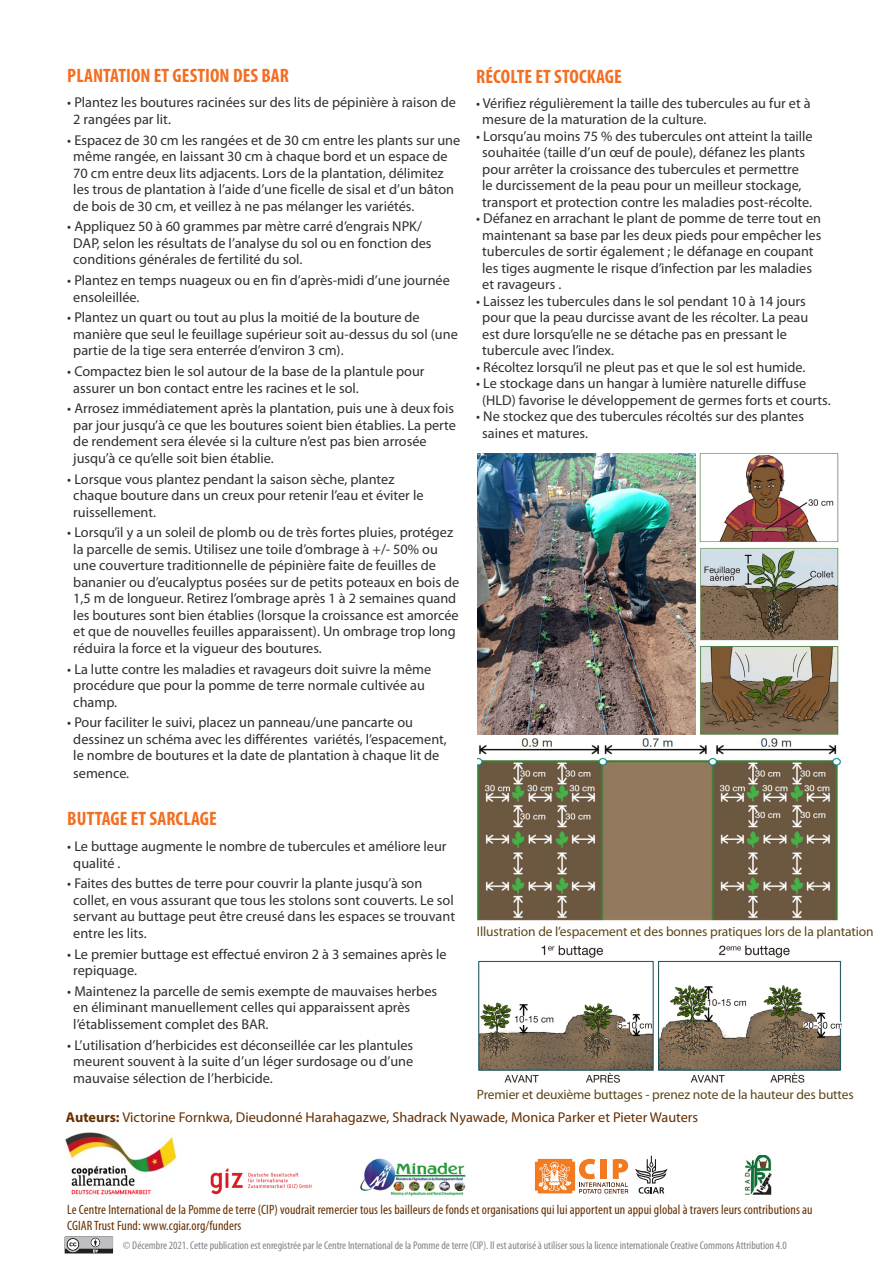
<style>
.page{position:relative;width:893px;height:1263px;background:#fff}
.page>*{position:absolute;margin:0;border:0;box-sizing:border-box;transform-origin:0 0}
.t1{font:700 condensed 19.5px "Myriad Pro";letter-spacing:.005em;color:#f36e21}
.t2{font:14.25px/16.5px "Myriad Pro";color:#312f30}
.t3{font:14.25px "Myriad Pro";color:#662f00}
.t4{font:condensed 13.5px/16.2px "Myriad Pro";letter-spacing:.005em;color:#662f00}
.t5{font:13.5px "Myriad Pro";letter-spacing:-.01em;color:#5d471a}
.t6{font:condensed 11.25px "Myriad Pro";color:#808285}
.s1{font-weight:700}
</style>
<div class="page">
<svg style="left:535px;top:1159px;width:93px;height:34px"></svg>
<svg style="left:635px;top:1155px;width:33px;height:38px"></svg>
<svg style="left:65px;top:1236px;width:48px;height:17px"></svg>
<img style="left:744px;top:1155px;width:28px;height:39px">
<img style="left:360px;top:1158px;width:106px;height:38px">
<img style="left:65px;top:1132px;width:112px;height:64px">
<img style="left:210px;top:1168px;width:102px;height:27px">
<img style="left:478px;top:453px;width:363px;height:468px">
<img style="left:478px;top:945px;width:363px;height:138px">
<p class="t1" style="left:67px;top:64px;width:223px">PLANTATION ET GESTION DES BAR</p>
<p class="t2" style="left:73px;top:95px;width:384px;text-indent:-6px">• Plantez les boutures racinées sur des lits de pépinière à raison de<br>2 rangées par lit.</p>
<p class="t2" style="left:73px;top:132px;width:388px;text-indent:-6px">• Espacez de 30 cm les rangées et de 30 cm entre les plants sur une même rangée, en laissant 30 cm à chaque bord et un espace de 70 cm entre deux lits adjacents. Lors de la plantation, délimitez les trous de plantation à l’aide d’une ficelle de sisal et d’un bâton de bois de 30 cm, et veillez à ne pas mélanger les variétés.</p>
<p class="t2" style="left:73px;top:219px;width:360px;text-indent:-6px">• Appliquez 50 à 60 grammes par mètre carré d’engrais NPK/<br>DAP, selon les résultats de l’analyse du sol ou en fonction des conditions générales de fertilité du sol.</p>
<p class="t2" style="left:73px;top:272px;width:378px;text-indent:-6px">• Plantez en temps nuageux ou en fin d’après-midi d’une journée ensoleillée.</p>
<p class="t2" style="left:73px;top:310px;width:386px;text-indent:-6px">• Plantez un quart ou tout au plus la moitié de la bouture de manière que seul le feuillage supérieur soit au-dessus du sol (une partie de la tige sera enterrée d’environ 3 cm).</p>
<p class="t2" style="left:73px;top:363px;width:353px;text-indent:-6px">• Compactez bien le sol autour de la base de la plantule pour assurer un bon contact entre les racines et le sol.</p>
<p class="t2" style="left:73px;top:401px;width:384px;text-indent:-6px">• Arrosez immédiatement après la plantation, puis une à deux fois par jour jusqu’à ce que les boutures soient bien établies. La perte de rendement sera élevée si la culture n’est pas bien arrosée jusqu’à ce qu’elle soit bien établie.</p>
<p class="t2" style="left:73px;top:471px;width:352px;text-indent:-6px">• Lorsque vous plantez pendant la saison sèche, plantez chaque bouture dans un creux pour retenir l’eau et éviter le ruissellement.</p>
<p class="t2" style="left:73px;top:525px;width:387px;text-indent:-6px">• Lorsqu’il y a un soleil de plomb ou de très fortes pluies, protégez la parcelle de semis. Utilisez une toile d’ombrage à +/- 50% ou une couverture traditionnelle de pépinière faite de feuilles de bananier ou d’eucalyptus posées sur de petits poteaux en bois de 1,5 m de longueur. Retirez l’ombrage après 1 à 2 semaines quand les boutures sont bien établies (lorsque la croissance est amorcée et que de nouvelles feuilles apparaissent). Un ombrage trop long réduira la force et la vigueur des boutures.</p>
<p class="t2" style="left:73px;top:661px;width:359px;text-indent:-6px">• La lutte contre les maladies et ravageurs doit suivre la même procédure que pour la pomme de terre normale cultivée au champ.</p>
<p class="t2" style="left:73px;top:715px;width:375px;text-indent:-6px">• Pour faciliter le suivi, placez un panneau/une pancarte ou dessinez un schéma avec les différentes variétés, l’espacement, le nombre de boutures et la date de plantation à chaque lit de</p>
<p class="t2" style="left:73px;top:766px;width:57px">semence.</p>
<p class="t1" style="left:67px;top:806px;width:151px">BUTTAGE ET SARCLAGE</p>
<p class="t2" style="left:73px;top:838px;width:375px;text-indent:-6px">• Le buttage augmente le nombre de tubercules et améliore leur qualité .</p>
<p class="t2" style="left:73px;top:875px;width:383px;text-indent:-6px">• Faites des buttes de terre pour couvrir la plante jusqu’à son collet, en vous assurant que tous les stolons sont couverts. Le sol servant au buttage peut être creusé dans les espaces se trouvant entre les lits.</p>
<p class="t2" style="left:73px;top:946px;width:375px;text-indent:-6px">• Le premier buttage est effectué environ 2 à 3 semaines après le repiquage.</p>
<p class="t2" style="left:73px;top:983px;width:365px;text-indent:-6px">• Maintenez la parcelle de semis exempte de mauvaises herbes en éliminant manuellement celles qui apparaissent après l’établissement complet des BAR.</p>
<p class="t2" style="left:73px;top:1037px;width:341px;text-align:justify;text-indent:-6px">• L’utilisation d’herbicides est déconseillée car les plantules meurent souvent à la suite d’un léger surdosage ou d’une mauvaise sélection de l’herbicide.</p>
<p class="t1" style="left:476px;top:64px;width:147px">RÉCOLTE ET STOCKAGE</p>
<p class="t2" style="left:482px;top:95px;width:330px;text-indent:-6px">• Vérifiez régulièrement la taille des tubercules au fur et à mesure de la maturation de la culture.</p>
<p class="t2" style="left:476px;top:128px;width:338px;text-align:center">• Lorsqu’au moins 75 % des tubercules ont atteint la taille souhaitée (taille d’un œuf de poule), défanez les plants pour arrêter la croissance des tubercules et permettre<br>le durcissement de la peau pour un meilleur stockage, transport et protection contre les maladies post-récolte.</p>
<p class="t2" style="left:482px;top:210px;width:341px;text-indent:-6px">• Défanez en arrachant le plant de pomme de terre tout en maintenant sa base par les deux pieds pour empêcher les tubercules de sortir également ; le défanage en coupant les tiges augmente le risque d’infection par les maladies et ravageurs .</p>
<p class="t2" style="left:482px;top:293px;width:328px;text-indent:-6px">• Laissez les tubercules dans le sol pendant 10 à 14 jours pour que la peau durcisse avant de les récolter. La peau est dure lorsqu’elle ne se détache pas en pressant le tubercule avec l’index.</p>
<p class="t2" style="left:476px;top:359px;width:331px">• Récoltez lorsqu’il ne pleut pas et que le sol est humide.</p>
<p class="t2" style="left:482px;top:375px;width:350px;text-indent:-6px">• Le stockage dans un hangar à lumière naturelle diffuse (HLD) favorise le développement de germes forts et courts.</p>
<p class="t2" style="left:482px;top:408px;width:323px;text-indent:-6px">• Ne stockez que des tubercules récoltés sur des plantes saines et matures.</p>
<p class="t5" style="left:477px;top:924px;width:398px">Illustration de l’espacement et des bonnes pratiques lors de la plantation</p>
<p class="t5" style="left:477px;top:1087px;width:378px">Premier et deuxième buttages - prenez note de la hauteur des buttes</p>
<p class="t3" style="left:66px;top:1109px;width:634px"><span class="s1">Auteurs:</span> Victorine Fornkwa, Dieudonné Harahagazwe, Shadrack Nyawade, Monica Parker et Pieter Wauters</p>
<p class="t4" style="left:67px;top:1201px;width:747px">Le Centre International de la Pomme de terre (CIP) voudrait remercier tous les bailleurs de fonds et organisations qui lui apportent un appui global à travers leurs contributions au<br>CGIAR Trust Fund: www.cgiar.org/funders</p>
<p class="t6" style="left:123px;top:1239px;width:665px">© Décembre 2021. Cette publication est enregistrée par le Centre International de la Pomme de terre (CIP). Il est autorisé à utiliser sous la licence internationale Creative Commons Attribution 4.0</p>
</div>
